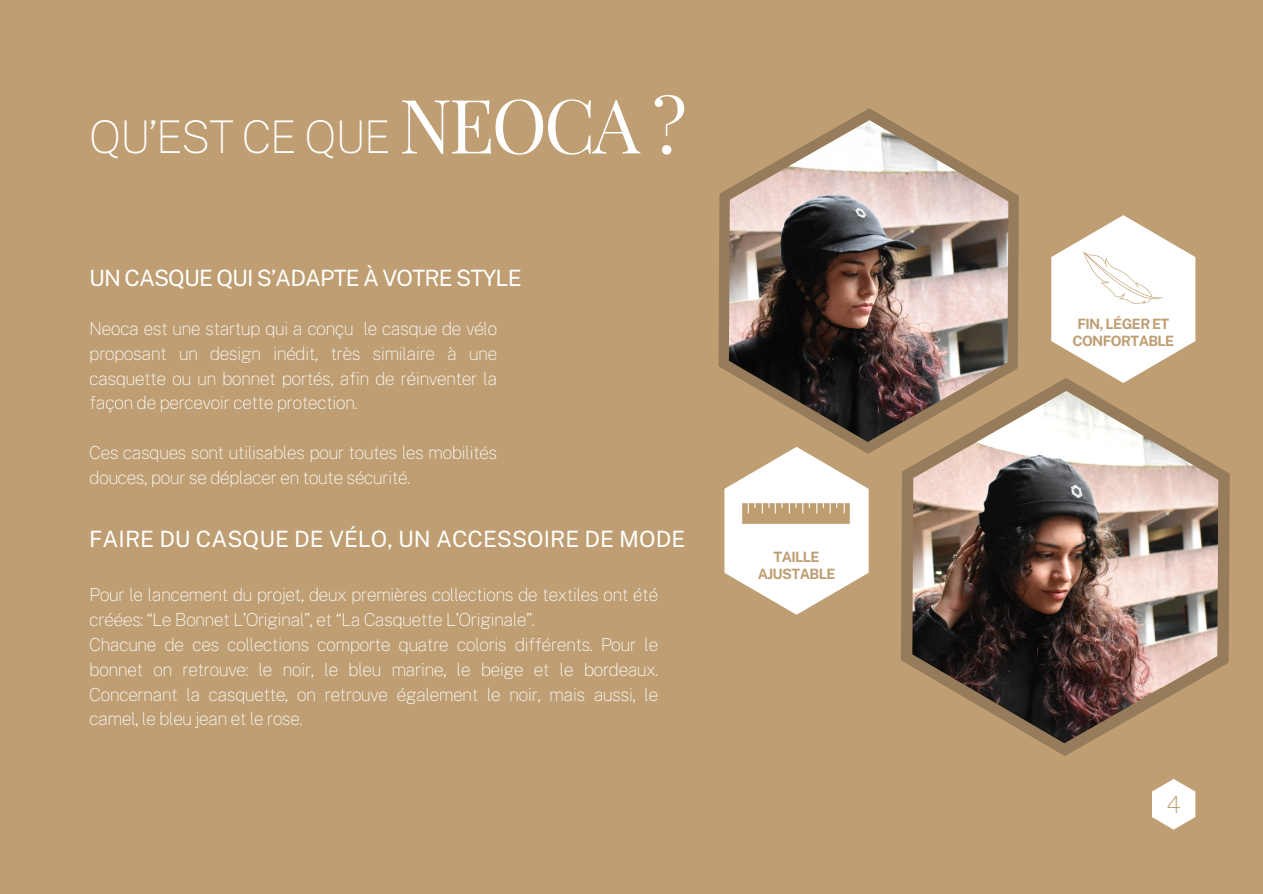
<style>
.page{position:relative;width:1263px;height:894px;background:#fff}
.page>*{position:absolute;margin:0;border:0;box-sizing:border-box;transform-origin:0 0}
.t1{font:75px "Playfair Display";letter-spacing:-.04em;color:#fff}
.t2{font:100 45px "Public Sans";letter-spacing:-.04em;color:#fff}
.t3{font:100 23.85px "Public Sans";color:#be9e72}
.t4{font:22.5px "Public Sans";color:#fff}
.t5{font:22.5px "Public Sans";letter-spacing:-.04em;color:#fff}
.t6{font:100 18px/24.8px "Public Sans";letter-spacing:-.04em;color:#fff}
.t7{font:700 14.25px "Public Sans";letter-spacing:-.04em;color:#be9e72}
</style>
<div class="page">
<div style="left:0;top:0;width:1263px;height:893px;background:#be9e72"></div>
<svg style="left:1093px;top:215px;width:102px;height:115px"></svg>
<img style="left:1093px;top:251px;width:69px;height:52px">
<svg style="left:724px;top:497px;width:95px;height:117px"></svg>
<img style="left:742px;top:502px;width:77px;height:22px">
<svg style="left:1152px;top:803px;width:43px;height:26px"></svg>
<svg style="left:718px;top:108px;width:375px;height:389px"></svg>
<img style="left:819px;top:330px;width:411px;height:473px">
<p class="t2" style="left:89px;top:110px;width:303px">QU’EST CE QUE</p>
<p class="t1" style="left:399px;top:72px;width:289px">NEOCA ?</p>
<p class="t5" style="left:89px;top:265px;width:434px">UN CASQUE QUI S’ADAPTE À VOTRE STYLE</p>
<p class="t6" style="left:89px;top:316px;width:410px;text-align:justify">Neoca est une startup qui a conçu le casque de vélo proposant un design inédit, très similaire à une casquette ou un bonnet portés, afin de réinventer la façon de percevoir cette protection.</p>
<p class="t6" style="left:89px;top:440px;width:410px">Ces casques sont utilisables pour toutes les mobilités douces, pour se déplacer en toute sécurité.</p>
<h2 class="t4" style="left:89px;top:525px;width:597px">FAIRE DU CASQUE DE VÉLO, UN ACCESSOIRE DE MODE</h2>
<h1 class="t6" style="left:89px;top:582px;width:571px">Pour le lancement du projet, deux premières collections de textiles ont été créées: “Le Bonnet L’Original”, et “La Casquette L’Originale”.<br>Chacune de ces collections comporte quatre coloris différents. Pour le bonnet on retrouve: le noir, le bleu marine, le beige et le bordeaux.<br>Concernant la casquette, on retrouve également le noir, mais aussi, le camel, le bleu jean et le rose.</h1>
<h4 class="t7" style="left:773px;top:548px;width:48px">TAILLE</h4>
<p class="t7" style="left:758px;top:565px;width:79px">AJUSTABLE</p>
<h4 class="t7" style="left:1077px;top:315px;width:93px">FIN, LÉGER ET</h4>
<h4 class="t7" style="left:1072px;top:332px;width:103px">CONFORTABLE</h4>
<p class="t3" style="left:1166px;top:790px;width:16px">4</p>
</div>
